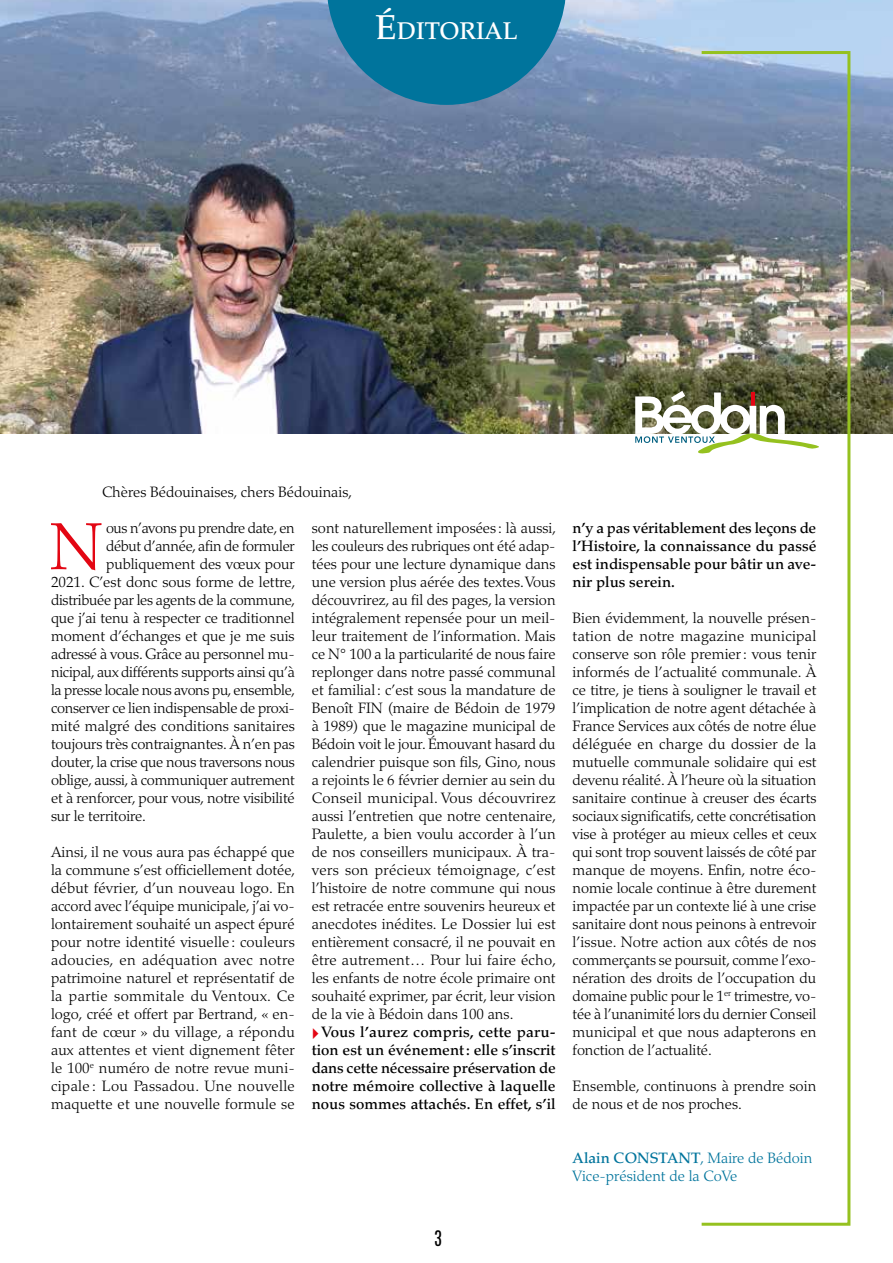
<style>
.page{position:relative;width:893px;height:1263px;background:#fff}
.page>*{position:absolute;margin:0;border:0;box-sizing:border-box;transform-origin:0 0}
.t1{font:300 66.45px "Palatino";color:#e30613}
.t2{font:500 24.15px "Palatino";color:#fff}
.t3{font:18px "Antonio";color:#000}
.t4{font:300 15px/18px "Palatino";letter-spacing:-.01em;color:#000;text-align:justify}
.t5{font:500 15px/18px "Palatino";color:#000;text-align:justify}
.t6{font:300 15px/18px "Palatino";color:#00749c}
.s1{font-size:34.5px}
.s2{font-weight:500}
</style>
<div class="page">
<img style="left:0;top:0;width:893px;height:434px">
<svg style="left:635px;top:391px;width:186px;height:63px"></svg>
<svg style="left:327px;top:0;width:239px;height:105px;background:#1c7aa1"></svg>
<div style="left:700px;top:51px;width:150px;height:1175px;border:3px solid #95c11f"></div>
<h2 class="t2" style="left:375px;top:17px;width:144px"><span class="s1">É</span>DITORIAL</h2>
<p class="t4" style="left:102px;top:483px;width:252px">Chères Bédouinaises, chers Bédouinais,</p>
<h1 class="t1" style="left:50px;top:508px;width:54px">N</h1>
<p class="t4" style="left:106px;top:519px;width:190px">ous n’avons pu prendre date, en</p>
<p class="t4" style="left:106px;top:537px;width:190px">début d’année, afin de formuler</p>
<p class="t4" style="left:106px;top:555px;width:190px">publiquement des vœux pour</p>
<p class="t4" style="left:51px;top:573px;width:246px">2021. C’est donc sous forme de lettre,</p>
<p class="t4" style="left:51px;top:591px;width:246px">distribuée par les agents de la commune,</p>
<p class="t4" style="left:51px;top:609px;width:245px">que j’ai tenu à respecter ce traditionnel</p>
<p class="t4" style="left:51px;top:627px;width:245px">moment d’échanges et que je me suis</p>
<p class="t4" style="left:51px;top:645px;width:245px">adressé à vous. Grâce au personnel mu-</p>
<p class="t4" style="left:51px;top:663px;width:245px">nicipal, aux différents supports ainsi qu’à</p>
<p class="t4" style="left:51px;top:681px;width:246px">la presse locale nous avons pu, ensemble,</p>
<p class="t4" style="left:51px;top:699px;width:245px">conserver ce lien indispensable de proxi-</p>
<p class="t4" style="left:51px;top:717px;width:245px">mité malgré des conditions sanitaires</p>
<p class="t4" style="left:51px;top:735px;width:245px">toujours très contraignantes. À n’en pas</p>
<p class="t4" style="left:51px;top:753px;width:245px">douter, la crise que nous traversons nous</p>
<p class="t4" style="left:51px;top:771px;width:245px">oblige, aussi, à communiquer autrement</p>
<p class="t4" style="left:51px;top:789px;width:245px">et à renforcer, pour vous, notre visibilité</p>
<p class="t4" style="left:51px;top:807px;width:96px">sur le territoire.</p>
<p class="t4" style="left:51px;top:843px;width:246px">Ainsi, il ne vous aura pas échappé que la commune s’est officiellement dotée, début février, d’un nouveau logo. En accord avec l’équipe municipale, j’ai vo&shy;lontairement souhaité un aspect épuré pour notre identité visuelle : couleurs adoucies, en adéquation avec notre patrimoine naturel et représentatif de la partie sommitale du Ventoux. Ce logo, créé et offert par Bertrand, « en&shy;fant de cœur » du village, a répondu aux attentes et vient dignement fêter le 100<sup>e</sup> numéro de notre revue muni&shy;cipale : Lou Passadou. Une nouvelle maquette et une nouvelle formule se</p>
<p class="t4" style="left:312px;top:519px;width:246px">sont naturellement imposées : là aussi, les couleurs des rubriques ont été adap&shy;tées pour une lecture dynamique dans une version plus aérée des textes. Vous découvrirez, au fil des pages, la version intégralement repensée pour un meil&shy;leur traitement de l’information. Mais ce N° 100 a la particularité de nous faire replonger dans notre passé communal et familial: c’est sous la mandature de Benoît FIN (maire de Bédoin de 1979 à 1989) que le magazine municipal de Bédoin voit le jour. Émouvant hasard du calendrier puisque son fils, Gino, nous a rejoints le 6 février dernier au sein du Conseil municipal. Vous découvrirez aussi l’entretien que notre centenaire, Paulette, a bien voulu accorder à l’un de nos conseillers municipaux. À tra&shy;vers son précieux témoignage, c’est l’histoire de notre commune qui nous est retracée entre souvenirs heureux et anecdotes inédites. Le Dossier lui est entièrement consacré, il ne pouvait en être autrement… Pour lui faire écho, les enfants de notre école primaire ont souhaité exprimer, par écrit, leur vision de la vie à Bédoin dans 100 ans.</p>
<p class="t5" style="left:312px;top:1023px;width:245px;text-indent:10px">Vous l’aurez compris, cette paru&shy;tion est un événement: elle s’inscrit dans cette nécessaire préservation de notre mémoire collective à laquelle nous sommes attachés. En effet, s’il</p>
<p class="t5" style="left:573px;top:519px;width:245px">n’y a pas véritablement des leçons de l’Histoire, la connaissance du passé est indispensable pour bâtir un ave&shy;nir plus serein.</p>
<p class="t4" style="left:573px;top:609px;width:245px">Bien évidemment, la nouvelle présen&shy;tation de notre magazine municipal conserve son rôle premier: vous tenir informés de l’actualité communale. À ce titre, je tiens à souligner le travail et l’implication de notre agent détachée à France Services aux côtés de notre élue déléguée en charge du dossier de la mutuelle communale solidaire qui est devenu réalité. À l’heure où la situation sanitaire continue à creuser des écarts sociaux significatifs, cette concrétisation vise à protéger au mieux celles et ceux qui sont trop souvent laissés de côté par manque de moyens. Enfin, notre éco&shy;nomie locale continue à être durement impactée par un contexte lié à une crise sanitaire dont nous peinons à entrevoir l’issue. Notre action aux côtés de nos commerçants se poursuit, comme l’exo&shy;nération des droits de l’occupation du domaine public pour le 1<sup>er</sup> trimestre, vo&shy;tée à l’unanimité lors du dernier Conseil municipal et que nous adapterons en fonction de l’actualité.</p>
<p class="t4" style="left:573px;top:1077px;width:245px">Ensemble, continuons à prendre soin de nous et de nos proches.</p>
<p class="t6" style="left:573px;top:1149px;width:241px"><span class="s2">Alain CONSTANT</span>, Maire de Bédoin<br>Vice-président de la CoVe</p>
<p class="t3" style="left:434px;top:1225px;width:9px">3</p>
</div>
